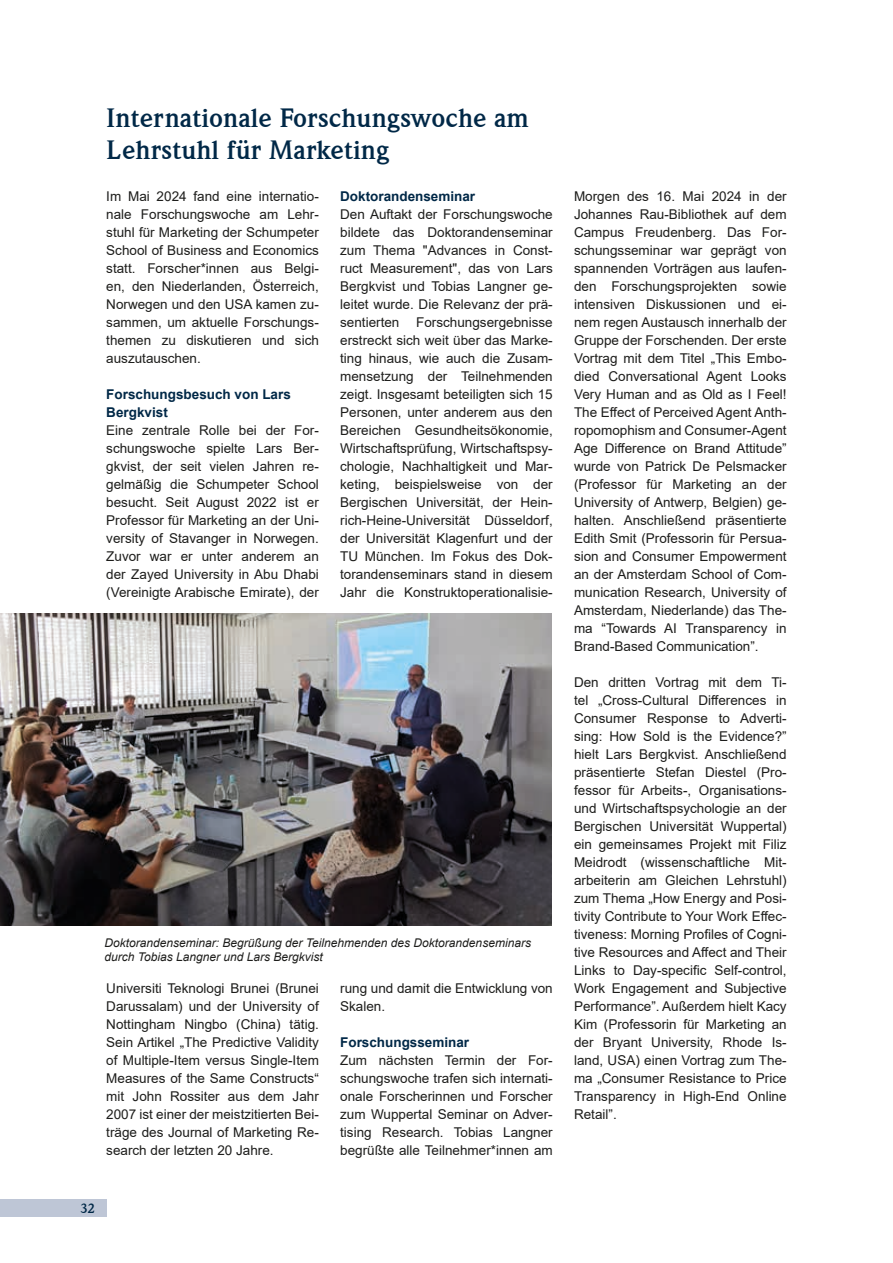
<style>
.page{position:relative;width:893px;height:1263px;background:#fff}
.page>*{position:absolute;margin:0;border:0;box-sizing:border-box;transform-origin:0 0}
.t1{font:700 27px/32.4px "Weidemann IT Cby BT";color:#002847}
.t2{font:13.5px/18px "Arial";color:#1d1d1b;text-align:justify}
.t3{font:700 13.5px/18px "Arial";color:#002847}
.t4{font:700 13.5px "Weidemann IT Cby BT";color:#002847}
.t5{font:italic 12px/14.4px "Arial";color:#1d1d1b}
</style>
<div class="page">
<div style="left:0;top:1199px;width:106px;height:17px;background:#bec6d6"></div>
<img style="left:0;top:613px;width:552px;height:312px">
<h1 class="t1" style="left:106px;top:101px;width:424px">Internationale Forschungswoche am<br>Lehrstuhl für Marketing</h1>
<p class="t2" style="left:106px;top:187px;width:214px">Im Mai 2024 fand eine internatio&shy;nale Forschungswoche am Lehr&shy;stuhl für Marketing der Schumpeter School of Business and Economics statt. Forscher*innen aus Belgi&shy;en, den Niederlanden, Österreich, Norwegen und den USA kamen zu&shy;sammen, um aktuelle Forschungs&shy;themen zu diskutieren und sich auszutauschen.</p>
<p class="t3" style="left:106px;top:386px;width:186px">Forschungsbesuch von Lars<br>Bergkvist</p>
<p class="t2" style="left:106px;top:421px;width:214px;text-align:left">Eine zentrale Rolle bei der For&shy;schungswoche spielte Lars Ber&shy;gkvist, der seit vielen Jahren re&shy;gelmäßig die Schumpeter School besucht. Seit August 2022 ist er Professor für Marketing an der Uni&shy;versity of Stavanger in Norwegen.<br>Zuvor war er unter anderem an der Zayed University in Abu Dhabi (Vereinigte Arabische Emirate), der</p>
<p class="t3" style="left:340px;top:188px;width:137px">Doktorandenseminar</p>
<p class="t2" style="left:340px;top:205px;width:214px">Den Auftakt der Forschungswoche bildete das Doktorandenseminar zum Thema "Advances in Const&shy;ruct Measurement", das von Lars Bergkvist und Tobias Langner ge&shy;leitet wurde. Die Relevanz der prä&shy;sentierten Forschungsergebnisse erstreckt sich weit über das Marke&shy;ting hinaus, wie auch die Zusam&shy;mensetzung der Teilnehmenden zeigt. Insgesamt beteiligten sich 15<br>Personen, unter anderem aus den Bereichen Gesundheitsökonomie, Wirtschaftsprüfung, Wirtschaftspsy&shy;chologie, Nachhaltigkeit und Mar&shy;keting, beispielsweise von der Bergischen Universität, der Hein&shy;rich-Heine-Universität Düsseldorf, der Universität Klagenfurt und der TU München. Im Fokus des Dok&shy;torandenseminars stand in diesem Jahr die Konstruktoperationalisie-</p>
<p class="t5" style="left:105px;top:936px;width:428px">Doktorandenseminar: Begrüßung der Teilnehmenden des Doktorandenseminars durch Tobias Langner und Lars Bergkvist</p>
<p class="t2" style="left:106px;top:979px;width:214px;text-align:left">Universiti Teknologi Brunei (Brunei Darussalam) und der University of Nottingham Ningbo (China) tätig.<br>Sein Artikel „The Predictive Validity of Multiple-Item versus Single-Item Measures of the Same Constructs“ mit John Rossiter aus dem Jahr 2007 ist einer der meistzitierten Bei&shy;träge des Journal of Marketing Re&shy;search der letzten 20 Jahre.</p>
<p class="t2" style="left:340px;top:979px;width:214px">rung und damit die Entwicklung von<br>Skalen.</p>
<p class="t3" style="left:340px;top:1033px;width:131px">Forschungsseminar</p>
<p class="t2" style="left:340px;top:1051px;width:214px">Zum nächsten Termin der For&shy;schungswoche trafen sich internati&shy;onale Forscherinnen und Forscher zum Wuppertal Seminar on Adver&shy;tising Research. Tobias Langner begrüßte alle Teilnehmer*innen am</p>
<p class="t4" style="left:80px;top:1200px;width:16px">32</p>
<p class="t2" style="left:574px;top:187px;width:214px">Morgen des 16. Mai 2024 in der Johannes Rau-Bibliothek auf dem Campus Freudenberg. Das For&shy;schungsseminar war geprägt von spannenden Vorträgen aus laufen&shy;den Forschungsprojekten sowie intensiven Diskussionen und ei&shy;nem regen Austausch innerhalb der Gruppe der Forschenden. Der erste Vortrag mit dem Titel „This Embo&shy;died Conversational Agent Looks Very Human and as Old as I Feel!<br>The Effect of Perceived Agent Anth&shy;ropomophism and Consumer-Agent Age Difference on Brand Attitude” wurde von Patrick De Pelsmacker (Professor für Marketing an der University of Antwerp, Belgien) ge&shy;halten. Anschließend präsentierte Edith Smit (Professorin für Persua&shy;sion and Consumer Empowerment an der Amsterdam School of Com&shy;munication Research, University of Amsterdam, Niederlande) das The&shy;ma “Towards AI Transparency in Brand-Based Communication”.</p>
<p class="t2" style="left:574px;top:673px;width:214px">Den dritten Vortrag mit dem Ti&shy;tel „Cross-Cultural Differences in Consumer Response to Adverti&shy;sing: How Sold is the Evidence?” hielt Lars Bergkvist. Anschließend präsentierte Stefan Diestel (Pro&shy;fessor für Arbeits-, Organisations&shy;und Wirtschaftspsychologie an der Bergischen Universität Wuppertal) ein gemeinsames Projekt mit Filiz Meidrodt (wissenschaftliche Mit&shy;arbeiterin am Gleichen Lehrstuhl) zum Thema „How Energy and Posi&shy;tivity Contribute to Your Work Effec&shy;tiveness: Morning Profiles of Cogni&shy;tive Resources and Affect and Their Links to Day-specific Self-control, Work Engagement and Subjective Performance”. Außerdem hielt Kacy Kim (Professorin für Marketing an der Bryant University, Rhode Is&shy;land, USA) einen Vortrag zum The&shy;ma „Consumer Resistance to Price Transparency in High-End Online Retail”.</p>
</div>
